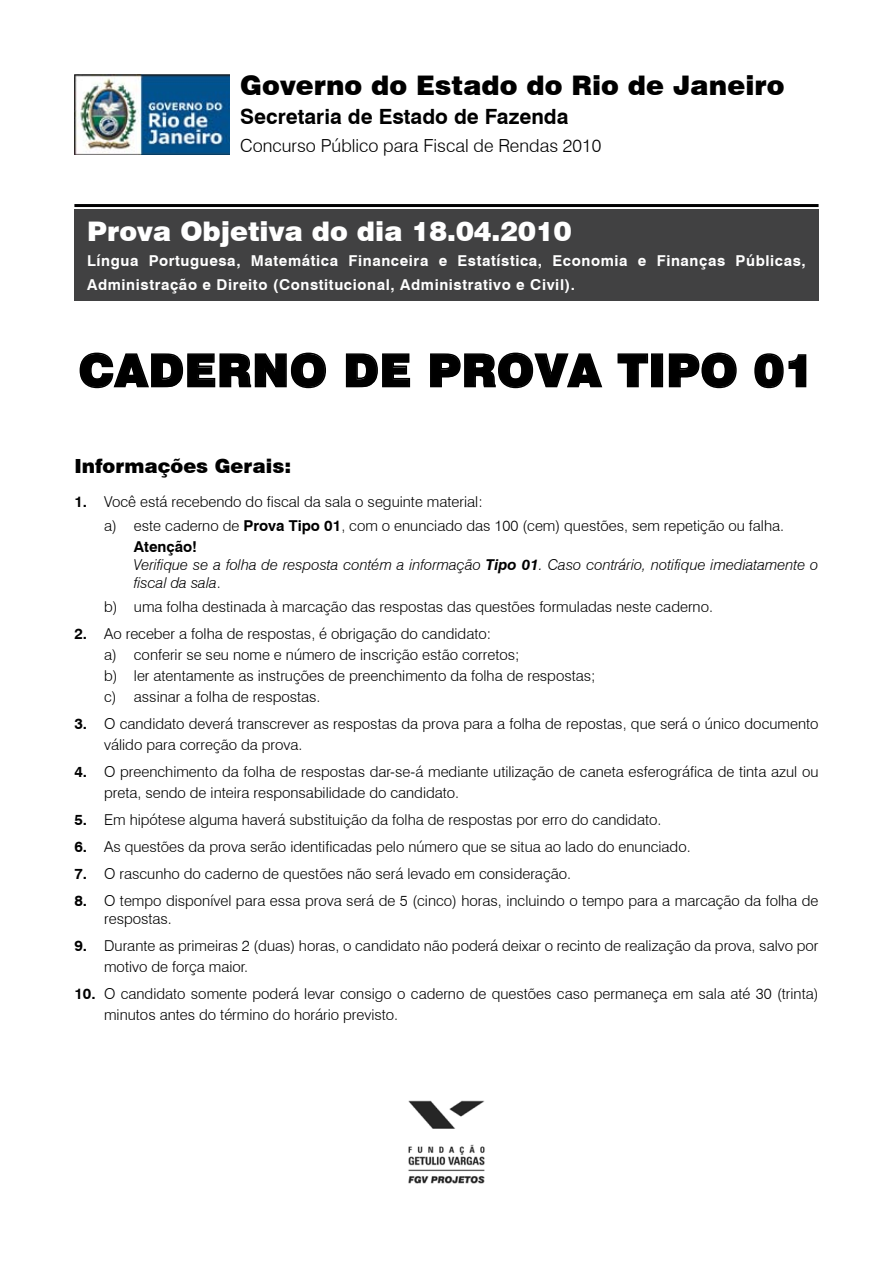
<style>
.page{position:relative;width:893px;height:1263px;background:#fff}
.page>*{position:absolute;margin:0;border:0;box-sizing:border-box;transform-origin:0 0}
.t1{font:900 45px "Swiss 721 BT";letter-spacing:.02em;color:#000}
.t2{font:900 27px "Swiss 721 BT";color:#000}
.t3{font:900 27px "Swiss 721 BT";color:#fff}
.t4{font:700 21px "Swiss 721 BT";color:#000}
.t5{font:900 19.5px "Swiss 721 BT";color:#000}
.t6{font:300 18px "Swiss 721 BT";color:#000}
.t7{font:300 15px/21px "Swiss 721 BT";color:#000}
.t8{font:700 15px/24px "Swiss 721 BT";letter-spacing:.04em;color:#fff}
.t9{font:italic 300 15px/18px "Swiss 721 BT";color:#000}
.s1{font-weight:700}
.s2{font-weight:700;font-style:normal}
.s3{font-style:normal}
</style>
<div class="page">
<img style="left:74px;top:74px;width:155px;height:80px">
<hr style="left:74px;top:204px;width:745px;height:3px;background:#000">
<hr style="left:74px;top:209px;width:745px;height:1px;background:#000">
<div style="left:74px;top:210px;width:745px;height:91px;background:#414142"></div>
<svg style="left:79px;top:352px;width:247px;height:37px"></svg>
<svg style="left:345px;top:353px;width:66px;height:35px"></svg>
<svg style="left:430px;top:352px;width:173px;height:37px"></svg>
<svg style="left:617px;top:353px;width:32px;height:35px"></svg>
<div style="left:651px;top:353px;width:12px;height:34px;border:2px solid #000"></div>
<svg style="left:668px;top:352px;width:69px;height:37px"></svg>
<svg style="left:754px;top:353px;width:53px;height:36px"></svg>
<img style="left:408px;top:1100px;width:77px;height:84px">
<h2 class="t2" style="left:240px;top:69px;width:546px">Governo do Estado do Rio de Janeiro</h2>
<h3 class="t4" style="left:240px;top:103px;width:330px">Secretaria de Estado de Fazenda</h3>
<p class="t6" style="left:240px;top:135px;width:362px">Concurso Público para Fiscal de Rendas 2010</p>
<h2 class="t3" style="left:87px;top:215px;width:486px">Prova Objetiva do dia 18.04.2010</h2>
<p class="t8" style="left:87px;top:249px;width:720px">Língua Portuguesa, Matemática Financeira e Estatística, Economia e Finanças Públicas,<br>Administração e Direito (Constitucional, Administrativo e Civil).</p>
<h1 class="t1" style="left:79px;top:343px;width:737px">CADERNO DE PROVA TIPO 01</h1>
<h3 class="t5" style="left:74px;top:454px;width:218px">Informações Gerais:</h3>
<p class="t7" style="left:104px;top:490px;width:681px;line-height:24px;text-indent:-30px"><span class="s1">1.</span> Você está recebendo do fiscal da sala o seguinte material:<br>a) este caderno de <span class="s1">Prova Tipo 01</span>, com o enunciado das 100 (cem) questões, sem repetição ou falha.</p>
<p class="t9" style="left:134px;top:538px;width:686px"><span class="s2">Atenção!<br></span>Verifique se a folha de resposta contém a informação <span class="s1">Tipo 01</span>. Caso contrário, notifique imediatamente o fiscal da sala<span class="s3">.</span></p>
<p class="t7" style="left:104px;top:596px;width:610px">b) uma folha destinada à marcação das respostas das questões formuladas neste caderno.</p>
<p class="t7" style="left:104px;top:623px;width:493px;text-indent:-30px"><span class="s1">2.</span> Ao receber a folha de respostas, é obrigação do candidato:<br>a) conferir se seu nome e número de inscrição estão corretos;<br>b) ler atentamente as instruções de preenchimento da folha de respostas; c) assinar a folha de respostas.</p>
<p class="t7" style="left:104px;top:713px;width:716px;text-indent:-30px"><span class="s1">3.</span> O candidato deverá transcrever as respostas da prova para a folha de repostas, que será o único documento válido para correção da prova.</p>
<p class="t7" style="left:104px;top:761px;width:716px;text-indent:-30px"><span class="s1">4.</span> O preenchimento da folha de respostas dar-se-á mediante utilização de caneta esferográfica de tinta azul ou preta, sendo de inteira responsabilidade do candidato.</p>
<p class="t7" style="left:74px;top:809px;width:589px"><span class="s1">5.</span> Em hipótese alguma haverá substituição da folha de respostas por erro do candidato.</p>
<p class="t7" style="left:74px;top:836px;width:618px"><span class="s1">6.</span> As questões da prova serão identificadas pelo número que se situa ao lado do enunciado.</p>
<p class="t7" style="left:74px;top:863px;width:498px"><span class="s1">7.</span> O rascunho do caderno de questões não será levado em consideração.</p>
<p class="t7" style="left:104px;top:892px;width:716px;line-height:18px;text-indent:-30px"><span class="s1">8.</span> O tempo disponível para essa prova será de 5 (cinco) horas, incluindo o tempo para a marcação da folha de respostas.</p>
<p class="t7" style="left:104px;top:935px;width:716px;text-indent:-30px"><span class="s1">9.</span> Durante as primeiras 2 (duas) horas, o candidato não poderá deixar o recinto de realização da prova, salvo por motivo de força maior.</p>
<p class="t7" style="left:104px;top:983px;width:716px;text-indent:-30px"><span class="s1">10.</span> O candidato somente poderá levar consigo o caderno de questões caso permaneça em sala até 30 (trinta) minutos antes do término do horário previsto.</p>
</div>
